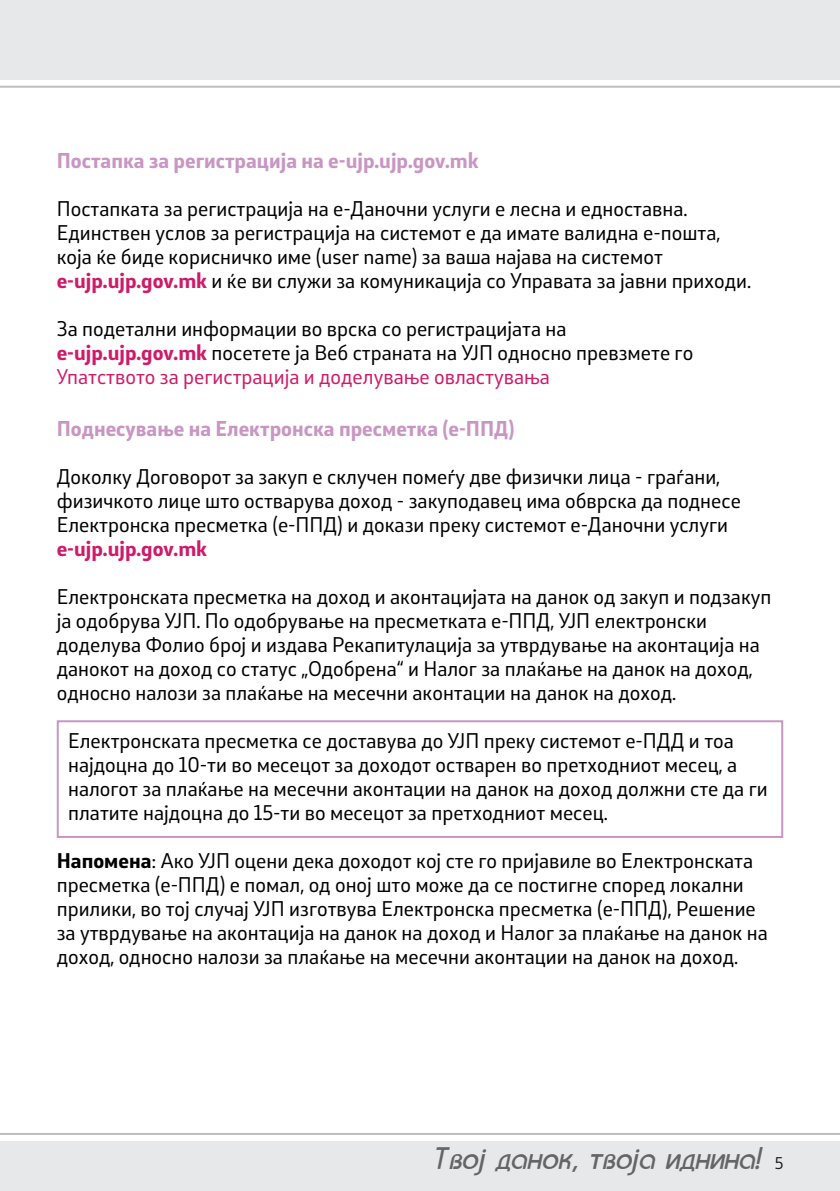
<style>
.page{position:relative;width:840px;height:1191px;background:#fff}
.page>*{position:absolute;margin:0;border:0;box-sizing:border-box;transform-origin:0 0}
.t1{font:italic 34px "C Bahamas";color:#636566}
.t2{font:700 20px "Stobi Sans";color:#c996c3}
.t3{font:19.8px/24px "Stobi Sans";color:#000}
.t4{font:700 19.8px "Stobi Sans";color:#ce1b69}
.s1{font-weight:700;color:#ce1b69}
.s2{color:#ce1b69}
.s3{font-weight:700}
.s4{font-family:"Stobi Sans";font-style:normal;font-size:15.8px;color:#231f20}
</style>
<div class="page">
<div style="left:0;top:0;width:839px;height:79px;background:#e7e8e9"></div>
<hr style="left:0;top:86px;width:839px;height:2px;background:#bcbdbe">
<div style="left:0;top:1141px;width:839px;height:50px;background:#e7e8e9"></div>
<hr style="left:0;top:1133px;width:839px;height:2px;background:#bcbdbe">
<div style="left:57px;top:720px;width:725px;height:118px;border:2px solid #c996c3"></div>
<p class="t2" style="left:57px;top:147px;width:423px">Постапка за регистрација на e-ujp.ujp.gov.mk</p>
<p class="t3" style="left:57px;top:196px;width:695px">Постапката за регистрација на е-Даночни услуги е лесна и едноставна.<br>Единствен услов за регистрација на системот е да имате валидна е-пошта, која ќе биде корисничко име (user name) за ваша најава на системот <span class="s1">e-ujp.ujp.gov.mk</span> и ќе ви служи за комуникација со Управата за јавни приходи.</p>
<p class="t3" style="left:57px;top:316px;width:637px">За подетални информации во врска со регистрацијата на <span class="s1">e-ujp.ujp.gov.mk</span> посетете ја Веб страната на УЈП односно превзмете го<br><span class="s2">Упатството за регистрација и доделување овластувања</span></p>
<p class="t2" style="left:57px;top:415px;width:459px">Поднесување на Електронска пресметка (е-ППД)</p>
<p class="t3" style="left:57px;top:464px;width:685px">Доколку Договорот за закуп е склучен помеѓу две физички лица - граѓани, физичкото лице што остварува доход - закуподавец има обврска да поднесе<br>Електронска пресметка (е-ППД) и докази преку системот е-Даночни услуги</p>
<p class="t4" style="left:57px;top:535px;width:152px">e-ujp.ujp.gov.mk</p>
<p class="t3" style="left:57px;top:584px;width:715px">Електронската пресметка на доход и аконтацијата на данок од закуп и подзакуп ја одобрува УЈП. По одобрување на пресметката е-ППД, УЈП електронски доделува Фолио број и издава Рекапитулација за утврдување на аконтација на данокот на доход со статус „Одобрена“ и Налог за плаќање на данок на доход, односно налози за плаќање на месечни аконтации на данок на доход.</p>
<p class="t3" style="left:68px;top:728px;width:700px">Електронската пресметка се доставува до УЈП преку системот е-ПДД и тоа најдоцна до 10-ти во месецот за доходот остварен во претходниот месец, а налогот за плаќање на месечни аконтации на данок на доход должни сте да ги платите најдоцна до 15-ти во месецот за претходниот месец.</p>
<p class="t3" style="left:57px;top:848px;width:712px"><span class="s3">Напомена</span>: Ако УЈП оцени дека доходот кој сте гo пријавиле во Електронската пресметка (е-ППД) е помал, од оној што може да се постигне според локални прилики, во тој случај УЈП изготвува Електронска пресметка (е-ППД), Решение за утврдување на аконтација на данок на доход и Налог за плаќање на данок на доход, односно налози за плаќање на месечни аконтации на данок на доход.</p>
<h1 class="t1" style="left:433px;top:1144px;width:352px">Tvoj danok, tvoja idnina! <span class="s4">5</span></h1>
</div>
